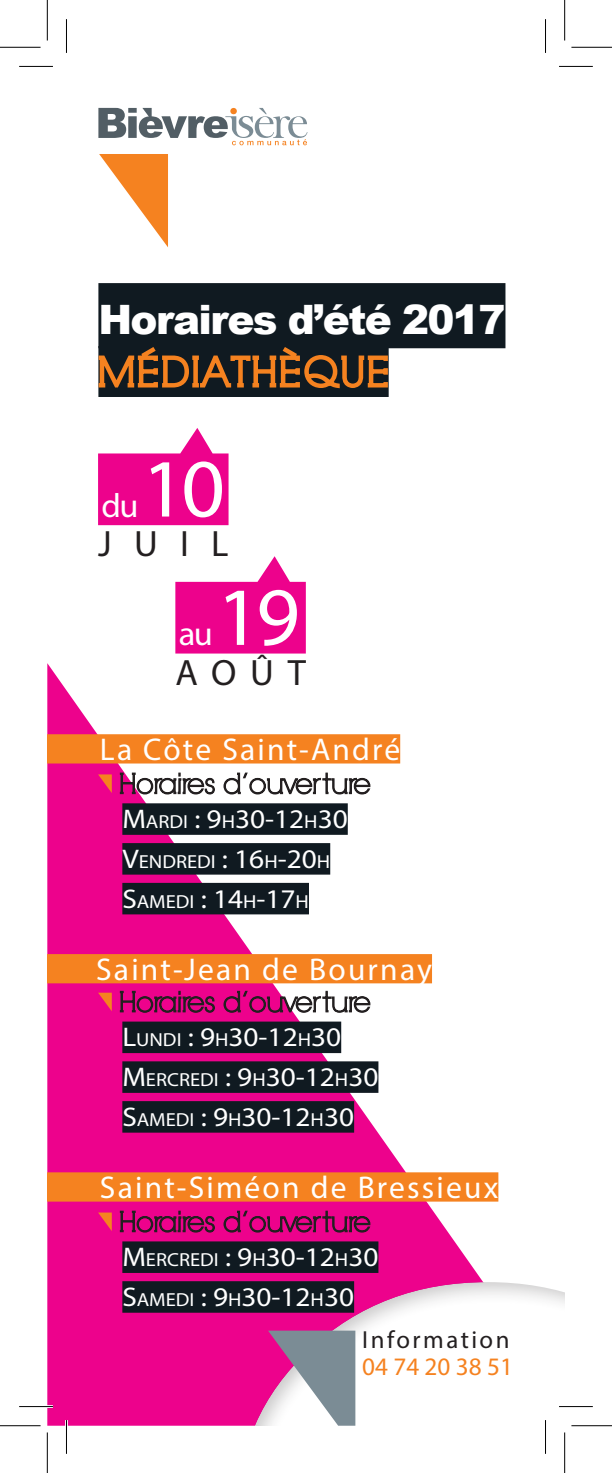
<style>
.page{position:relative;width:612px;height:1473px;background:#fff}
.page>*{position:absolute;margin:0;border:0;box-sizing:border-box;transform-origin:0 0}
.t1{font:83.25px "Myriad Pro";color:#fff}
.t2{font:900 40.5px "Arial";letter-spacing:-.04em;color:#fff}
.t3{font:36.68px "Myriad Pro";letter-spacing:.49em;color:#231f20}
.t4{font:33.75px "Myriad Pro";color:#fff}
.t5{font:31.5px "Myriad Pro";letter-spacing:.07em;color:#fff}
.t6{font:27px "Myriad Pro";color:#fff;scale:1.09 1}
.t7{font:25.2px "Myriad Pro";color:#f58220}
.t8{font:24.75px "Myriad Pro";letter-spacing:.1em;color:#231f20}
.t9{font:18.9px "Myriad Pro";color:#fff;scale:1.09 1}
.s1{font-size:18.9px}
.s2{font-size:27px}
</style>
<div class="page">
<svg style="left:98px;top:108px;width:209px;height:37px"></svg>
<svg style="left:47px;top:663px;width:452px;height:762px"></svg>
<div style="left:233px;top:1280px;width:331px;height:145px;background:#231f20;opacity:.25"></div>
<svg style="left:99px;top:154px;width:69px;height:93px"></svg>
<svg style="left:268px;top:1330px;width:87px;height:95px"></svg>
<div style="left:98px;top:283px;width:407px;height:65px;background:#101a21"></div>
<div style="left:98px;top:346px;width:290px;height:51px;background:#101a21"></div>
<svg style="left:98px;top:344px;width:291px;height:47px"></svg>
<div style="left:47px;top:734px;width:353px;height:29px;background:#f58220"></div>
<div style="left:122px;top:803px;width:225px;height:31px;background:#101a21"></div>
<div style="left:122px;top:843px;width:208px;height:31px;background:#101a21"></div>
<div style="left:122px;top:882px;width:187px;height:32px;background:#101a21"></div>
<svg style="left:98px;top:774px;width:14px;height:19px"></svg>
<svg style="left:119px;top:771px;width:96px;height:24px"></svg>
<svg style="left:222px;top:771px;width:149px;height:25px"></svg>
<div style="left:47px;top:954px;width:384px;height:29px;background:#f58220"></div>
<div style="left:122px;top:1021px;width:219px;height:31px;background:#101a21"></div>
<div style="left:122px;top:1061px;width:256px;height:31px;background:#101a21"></div>
<div style="left:122px;top:1100px;width:232px;height:32px;background:#101a21"></div>
<svg style="left:98px;top:992px;width:14px;height:19px"></svg>
<svg style="left:119px;top:989px;width:96px;height:24px;background:#ab0b68"></svg>
<svg style="left:222px;top:989px;width:149px;height:25px"></svg>
<div style="left:47px;top:1172px;width:451px;height:29px;background:#f58220"></div>
<div style="left:122px;top:1241px;width:256px;height:31px;background:#101a21"></div>
<div style="left:122px;top:1280px;width:232px;height:32px;background:#101a21"></div>
<svg style="left:98px;top:1212px;width:14px;height:18px"></svg>
<svg style="left:119px;top:1209px;width:96px;height:24px;background:#ab0b68"></svg>
<svg style="left:222px;top:1209px;width:149px;height:25px;background:#b7096f"></svg>
<svg style="left:98px;top:428px;width:130px;height:97px"></svg>
<svg style="left:175px;top:556px;width:130px;height:97px"></svg>
<hr style="left:19px;top:1404px;width:34px;height:3px;background:#fff">
<hr style="left:558px;top:1404px;width:34px;height:3px;background:#fff">
<hr style="left:65px;top:1419px;width:3px;height:34px;background:#fff">
<hr style="left:543px;top:1419px;width:3px;height:34px;background:#fff">
<hr style="left:19px;top:66px;width:34px;height:1px;background:#000">
<hr style="left:558px;top:66px;width:34px;height:1px;background:#000">
<hr style="left:19px;top:1405px;width:34px;height:1px;background:#000">
<hr style="left:558px;top:1405px;width:34px;height:1px;background:#000">
<hr style="left:66px;top:19px;width:1px;height:34px;background:#000">
<hr style="left:66px;top:1419px;width:1px;height:34px;background:#000">
<hr style="left:544px;top:19px;width:1px;height:34px;background:#000">
<hr style="left:544px;top:1419px;width:1px;height:34px;background:#000">
<hr style="left:0;top:47px;width:40px;height:1px;background:#000">
<hr style="left:571px;top:47px;width:40px;height:1px;background:#000">
<hr style="left:0;top:1425px;width:40px;height:1px;background:#000">
<hr style="left:571px;top:1425px;width:40px;height:1px;background:#000">
<hr style="left:47px;top:0;width:1px;height:40px;background:#000">
<hr style="left:47px;top:1432px;width:1px;height:40px;background:#000">
<hr style="left:563px;top:0;width:1px;height:40px;background:#000">
<hr style="left:563px;top:1432px;width:1px;height:40px;background:#000">
<p class="t2" style="left:98px;top:290px;width:408px">Horaires d’été 2017</p>
<p class="t1" style="left:142px;top:437px;width:85px">10</p>
<p class="t3" style="left:98px;top:521px;width:132px">JUIL</p>
<p class="t4" style="left:101px;top:484px;width:38px">du</p>
<p class="t1" style="left:216px;top:565px;width:85px">19</p>
<p class="t3" style="left:175px;top:649px;width:132px">AOÛT</p>
<p class="t4" style="left:179px;top:612px;width:35px">au</p>
<p class="t5" style="left:100px;top:730px;width:301px">La Côte Saint-André</p>
<p class="t6" style="left:122px;top:802px;width:208px">M<span class="s1">ARDI</span> : 9<span class="s1">H</span>30-12<span class="s1">H</span>30</p>
<p class="t9" style="left:122px;top:849px;width:192px"><span class="s2">V</span>ENDREDI <span class="s2">: 16</span>H<span class="s2">-20</span>H</p>
<p class="t6" style="left:122px;top:881px;width:172px">S<span class="s1">AMEDI</span> : 14<span class="s1">H</span>-17<span class="s1">H</span></p>
<p class="t5" style="left:96px;top:949px;width:337px">Saint-Jean de Bournay</p>
<p class="t6" style="left:122px;top:1020px;width:202px">L<span class="s1">UNDI</span> : 9<span class="s1">H</span>30-12<span class="s1">H</span>30</p>
<p class="t6" style="left:122px;top:1060px;width:236px">M<span class="s1">ERCREDI</span> : 9<span class="s1">H</span>30-12<span class="s1">H</span>30</p>
<p class="t6" style="left:122px;top:1100px;width:214px">S<span class="s1">AMEDI</span> : 9<span class="s1">H</span>30-12<span class="s1">H</span>30</p>
<p class="t5" style="left:100px;top:1168px;width:399px">Saint-Siméon de Bressieux</p>
<p class="t6" style="left:122px;top:1240px;width:236px">M<span class="s1">ERCREDI</span> : 9<span class="s1">H</span>30-12<span class="s1">H</span>30</p>
<p class="t6" style="left:122px;top:1280px;width:214px">S<span class="s1">AMEDI</span> : 9<span class="s1">H</span>30-12<span class="s1">H</span>30</p>
<p class="t8" style="left:362px;top:1323px;width:149px">Information</p>
<p class="t7" style="left:362px;top:1350px;width:152px">04 74 20 38 51</p>
</div>
